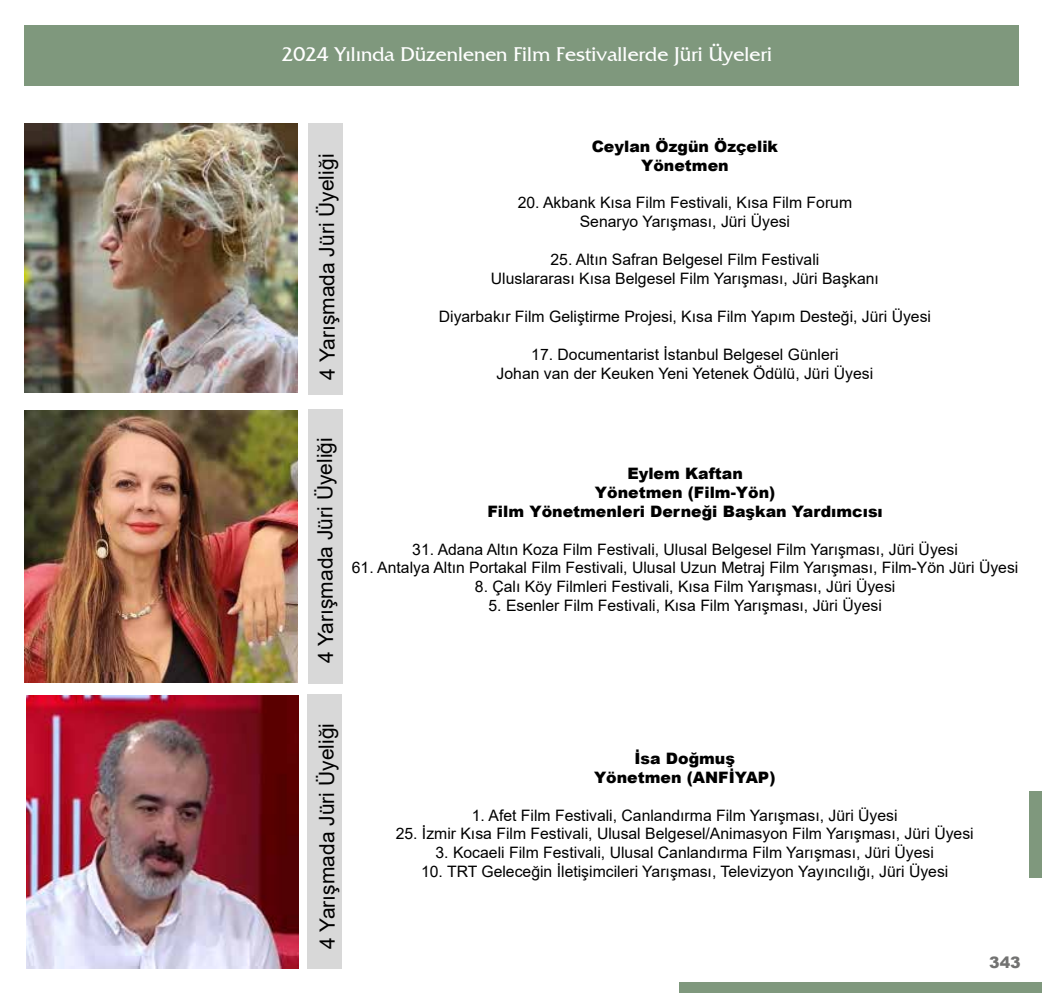
<style>
.page{position:relative;width:1042px;height:993px;background:#fff}
.page>*{position:absolute;margin:0;border:0;box-sizing:border-box;transform-origin:0 0}
.t1{font:21px "Arial";letter-spacing:-.005em;color:#000}
.t2{font:21px "France Plain";color:#fff}
.t3{font:15.75px/18.9px "Arial";color:#000;text-align:center}
.t4{font:900 15.75px/18.9px "Arial";color:#000;text-align:center}
.t5{font:900 15.75px "Arial";color:#727271}
</style>
<div class="page">
<div style="left:308px;top:123px;width:34px;height:271px;background:#d8d8d8"></div>
<div style="left:308px;top:409px;width:34px;height:274px;background:#d8d8d8"></div>
<div style="left:307px;top:694px;width:34px;height:274px;background:#d8d8d8"></div>
<div style="left:24px;top:25px;width:995px;height:61px;background:#7f987d"></div>
<div style="left:678px;top:981px;width:364px;height:11px;background:#7f987d"></div>
<div style="left:1029px;top:790px;width:13px;height:87px;background:#7f987d"></div>
<img style="left:24px;top:410px;width:273px;height:272px">
<img style="left:26px;top:695px;width:273px;height:273px">
<img style="left:24px;top:123px;width:273px;height:270px">
<h1 class="t2" style="left:282px;top:43px;width:492px">2024 Yılında Düzenlenen Film Festivallerde Jüri Üyeleri</h1>
<h1 class="t1" style="left:312px;top:379px;width:227px;rotate:-90deg">4 Yarışmada Jüri Üyel ği i</h1>
<p class="t4" style="left:592px;top:136px;width:188px">Ceylan Özgün Özçelik<br>Yönetmen</p>
<p class="t3" style="left:518px;top:193px;width:336px">20. Akbank Kısa Film Festivali, Kısa Film Forum<br>Senaryo Yarışması, Jüri Üyesi</p>
<p class="t3" style="left:491px;top:250px;width:390px">25. Altın Safran Belgesel Film Festivali<br>Uluslararası Kısa Belgesel Film Yarışması, Jüri Başkanı</p>
<p class="t3" style="left:439px;top:307px;width:494px">Diyarbakır Film Geliştirme Projesi, Kısa Film Yapım Desteği, Jüri Üyesi</p>
<p class="t3" style="left:531px;top:344px;width:309px">17. Documentarist İstanbul Belgesel Günleri</p>
<p class="t3" style="left:497px;top:363px;width:378px">Johan van der Keuken Yeni Yetenek Ödülü, Jüri Üyesi</p>
<h1 class="t1" style="left:311px;top:663px;width:227px;rotate:-90deg">4 Yarışmada Jüri Üyel ği i</h1>
<p class="t4" style="left:487px;top:463px;width:397px">Eylem Kaftan<br>Yönetmen (Film-Yön)<br>Film Yönetmenleri Derneği Başkan Yardımcısı</p>
<p class="t3" style="left:412px;top:539px;width:547px">31. Adana Altın Koza Film Festivali, Ulusal Belgesel Film Yarışması, Jüri Üyesi</p>
<p class="t3" style="left:352px;top:558px;width:668px">61. Antalya Altın Portakal Film Festivali, Ulusal Uzun Metraj Film Yarışması, Film-Yön Jüri Üyesi</p>
<p class="t3" style="left:475px;top:577px;width:422px">8. Çalı Köy Filmleri Festivali, Kısa Film Yarışması, Jüri Üyesi</p>
<p class="t3" style="left:488px;top:596px;width:395px">5. Esenler Film Festivali, Kısa Film Yarışması, Jüri Üyesi</p>
<h1 class="t1" style="left:312px;top:948px;width:227px;rotate:-90deg">4 Yarışmada Jüri Üyel ği i</h1>
<p class="t4" style="left:594px;top:748px;width:183px">İsa Doğmuş<br>Yönetmen (ANFİYAP)</p>
<p class="t3" style="left:472px;top:805px;width:427px">1. Afet Film Festivali, Canlandırma Film Yarışması, Jüri Üyesi</p>
<p class="t3" style="left:396px;top:824px;width:579px">25. İzmir Kısa Film Festivali, Ulusal Belgesel/Animasyon Film Yarışması, Jüri Üyesi</p>
<p class="t3" style="left:435px;top:843px;width:500px">3. Kocaeli Film Festivali, Ulusal Canlandırma Film Yarışması, Jüri Üyesi</p>
<p class="t3" style="left:421px;top:861px;width:529px">10. TRT Geleceğin İletişimcileri Yarışması, Televizyon Yayıncılığı, Jüri Üyesi</p>
<p class="t5" style="left:989px;top:950px;width:33px">343</p>
</div>
